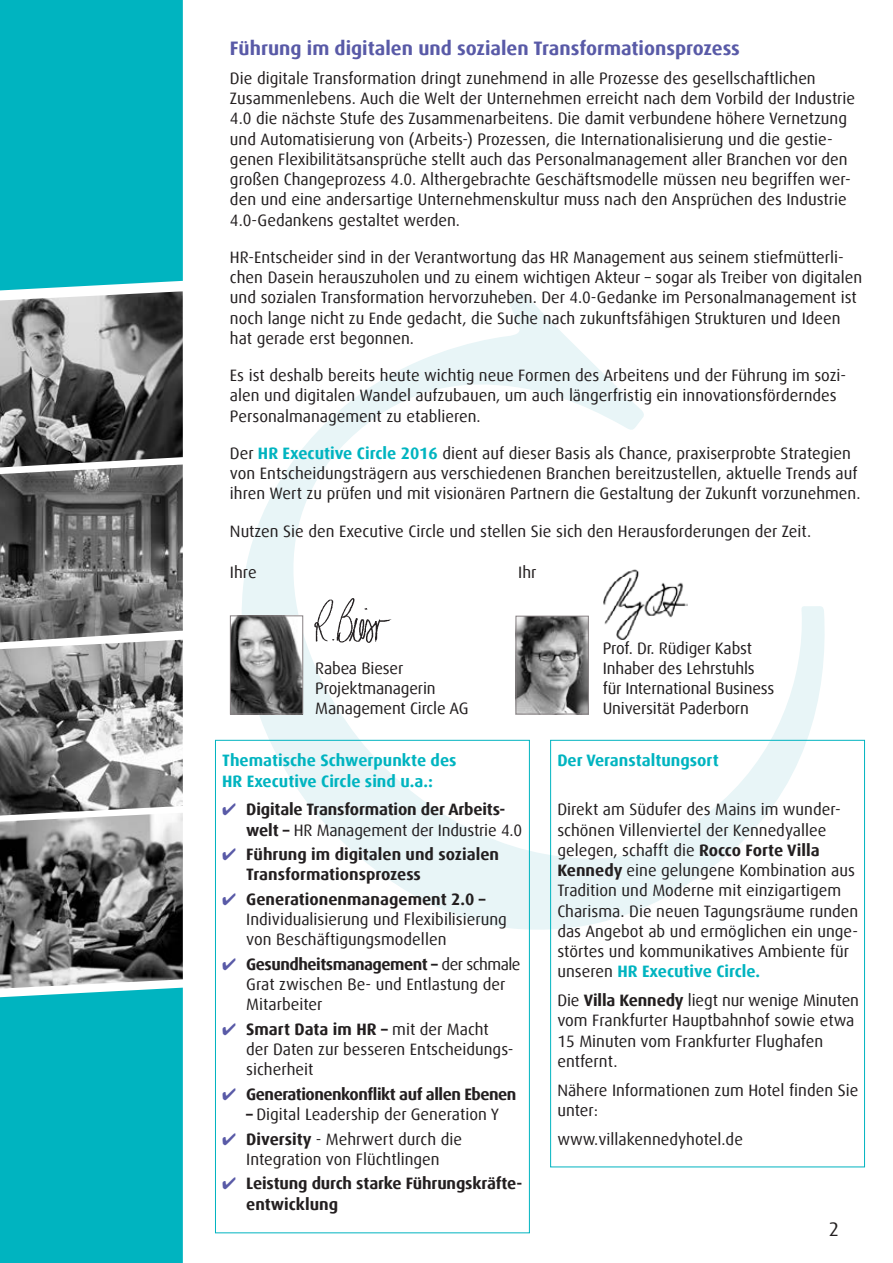
<style>
.page{position:relative;width:893px;height:1263px;background:#fff}
.page>*{position:absolute;margin:0;border:0;box-sizing:border-box;transform-origin:0 0}
.t1{font:700 19.5px "Dax Offc";color:#595aa7}
.t2{font:19.5px "Dax Offc";color:#231f20}
.t3{font:16.5px/20.2px "Dax Offc";color:#231f20}
.t4{font:700 16.5px/20.2px "Dax Offc";letter-spacing:-.01em;color:#231f20}
.t5{font:700 16.5px/20.2px "Dax Offc";color:#00b4c0}
.t6{font:700 16.5px "Dax Offc";letter-spacing:-.03em;color:#231f20}
.s1{font-weight:700;color:#00b4c0}
.s2{color:#595aa7}
.s3{font-weight:400}
.s4{font-weight:700}
</style>
<div class="page">
<svg style="left:235px;top:291px;width:594px;height:639px"></svg>
<div style="left:215px;top:740px;width:315px;height:493px;border:1px solid #00b4c0"></div>
<div style="left:550px;top:740px;width:315px;height:427px;border:1px solid #00b4c0"></div>
<img style="left:518px;top:618px;width:69px;height:94px">
<div style="left:516px;top:616px;width:73px;height:98px;border:1px solid #888284"></div>
<img style="left:232px;top:617px;width:69px;height:95px">
<div style="left:230px;top:615px;width:73px;height:99px;border:1px solid #888284"></div>
<img style="left:309px;top:594px;width:88px;height:53px">
<div style="left:0;top:0;width:183px;height:290px;background:#00b4c0"></div>
<img style="left:0;top:291px;width:183px;height:173px">
<img style="left:0;top:464px;width:183px;height:176px">
<img style="left:0;top:640px;width:183px;height:173px">
<img style="left:0;top:813px;width:183px;height:175px">
<div style="left:0;top:988px;width:183px;height:275px;background:#00b4c0"></div>
<img style="left:603px;top:568px;width:85px;height:71px">
<p class="t1" style="left:230px;top:36px;width:511px">Führung im digitalen und sozialen Transformationsprozess</p>
<p class="t3" style="left:230px;top:68px;width:627px">Die digitale Transformation dringt zunehmend in alle Prozesse des gesellschaftlichen Zusammenlebens. Auch die Welt der Unternehmen erreicht nach dem Vorbild der Industrie 4.0 die nächste Stufe des Zusammenarbeitens. Die damit verbundene höhere Vernetzung und Automatisierung von (Arbeits-) Prozessen, die Internationalisierung und die gestie&shy;genen Flexibilitätsansprüche stellt auch das Personalmanagement aller Branchen vor den großen Changeprozess 4.0. Althergebrachte Geschäftsmodelle müssen neu begriffen wer&shy;den und eine andersartige Unternehmenskultur muss nach den Ansprüchen des Industrie 4.0-Gedankens gestaltet werden.</p>
<p class="t3" style="left:230px;top:247px;width:634px">HR-Entscheider sind in der Verantwortung das HR Management aus seinem stiefmütterli&shy;chen Dasein herauszuholen und zu einem wichtigen Akteur – sogar als Treiber von digitalen und sozialen Transformation hervorzuheben. Der 4.0-Gedanke im Personalmanagement ist noch lange nicht zu Ende gedacht, die Suche nach zukunftsfähigen Strukturen und Ideen hat gerade erst begonnen.</p>
<p class="t3" style="left:230px;top:365px;width:618px">Es ist deshalb bereits heute wichtig neue Formen des Arbeitens und der Führung im sozi&shy;alen und digitalen Wandel aufzubauen, um auch längerfristig ein innovationsförderndes<br>Personalmanagement zu etablieren.</p>
<p class="t3" style="left:230px;top:443px;width:632px">Der <span class="s1">HR Executive Circle 2016</span> dient auf dieser Basis als Chance, praxiserprobte Strategien von Entscheidungsträgern aus verschiedenen Branchen bereitzustellen, aktuelle Trends auf ihren Wert zu prüfen und mit visionären Partnern die Gestaltung der Zukunft vorzunehmen.</p>
<p class="t3" style="left:230px;top:521px;width:583px">Nutzen Sie den Executive Circle und stellen Sie sich den Herausforderungen der Zeit.</p>
<p class="t3" style="left:230px;top:562px;width:28px">Ihre</p>
<p class="t3" style="left:518px;top:562px;width:20px">Ihr</p>
<p class="t3" style="left:315px;top:658px;width:90px">Rabea Bieser</p>
<p class="t3" style="left:315px;top:678px;width:122px">Projektmanagerin</p>
<p class="t3" style="left:315px;top:699px;width:155px">Management Circle AG</p>
<p class="t5" style="left:222px;top:751px;width:236px">Thematische Schwerpunkte des<br>HR Executive Circle sind u.a.:</p>
<p class="t4" style="left:246px;top:800px;width:277px;text-indent:-24px"><span class="s2">✔</span> Digitale Transformation der Arbeits&shy;welt – <span class="s3">HR Management der Industrie 4.0</span></p>
<p class="t4" style="left:246px;top:844px;width:254px;text-indent:-24px"><span class="s2">✔</span> Führung im digitalen und sozialen<br>Transformationsprozess</p>
<p class="t3" style="left:246px;top:889px;width:262px;text-indent:-24px"><span class="s2">✔</span> <span class="s4">Generationenmanagement 2.0 –<br></span>Individualisierung und Flexibilisierung von Beschäftigungsmodellen</p>
<p class="t3" style="left:246px;top:954px;width:276px;text-indent:-24px"><span class="s2">✔</span> <span class="s4">Gesundheitsmanagement –</span> der schmale<br>Grat zwischen Be- und Entlastung der<br>Mitarbeiter</p>
<p class="t3" style="left:246px;top:1019px;width:269px;text-indent:-24px"><span class="s2">✔</span> <span class="s4">Smart Data im HR –</span> mit der Macht der Daten zur besseren Entscheidungs&shy;sicherheit</p>
<p class="t6" style="left:222px;top:1084px;width:296px"><span class="s2">✔</span> Generationenkonflikt auf allen Ebenen</p>
<p class="t3" style="left:246px;top:1104px;width:254px"><span class="s4">–</span> Digital Leadership der Generation Y</p>
<p class="t3" style="left:222px;top:1129px;width:241px;text-align:center"><span class="s2">✔</span> <span class="s4">Diversity</span> - Mehrwert durch die<br>Integration von Flüchtlingen</p>
<p class="t4" style="left:246px;top:1174px;width:278px;text-indent:-24px"><span class="s2">✔</span> Leistung durch starke Führungskräfte&shy;entwicklung</p>
<p class="t3" style="left:603px;top:638px;width:151px">Prof. Dr. Rüdiger Kabst</p>
<p class="t3" style="left:603px;top:658px;width:173px">Inhaber des Lehrstuhls für International Business</p>
<p class="t3" style="left:603px;top:699px;width:148px">Universität Paderborn</p>
<p class="t5" style="left:557px;top:751px;width:163px">Der Veranstaltungsort</p>
<p class="t3" style="left:557px;top:800px;width:302px">Direkt am Südufer des Mains im wunder&shy;schönen Villenviertel der Kennedyallee gelegen, schafft die <span class="s4">Rocco Forte Villa Kennedy</span> eine gelungene Kombination aus Tradition und Moderne mit einzigartigem Charisma. Die neuen Tagungsräume runden das Angebot ab und ermöglichen ein unge&shy;störtes und kommunikatives Ambiente für unseren <span class="s1">HR Executive Circle.</span></p>
<p class="t3" style="left:557px;top:990px;width:303px">Die <span class="s4">Villa Kennedy</span> liegt nur wenige Minuten vom Frankfurter Hauptbahnhof sowie etwa 15 Minuten vom Frankfurter Flughafen entfernt.</p>
<p class="t3" style="left:557px;top:1080px;width:303px">Nähere Informationen zum Hotel finden Sie unter:</p>
<p class="t3" style="left:557px;top:1129px;width:187px">www.villakennedyhotel.de</p>
<p class="t2" style="left:829px;top:1217px;width:12px">2</p>
</div>
